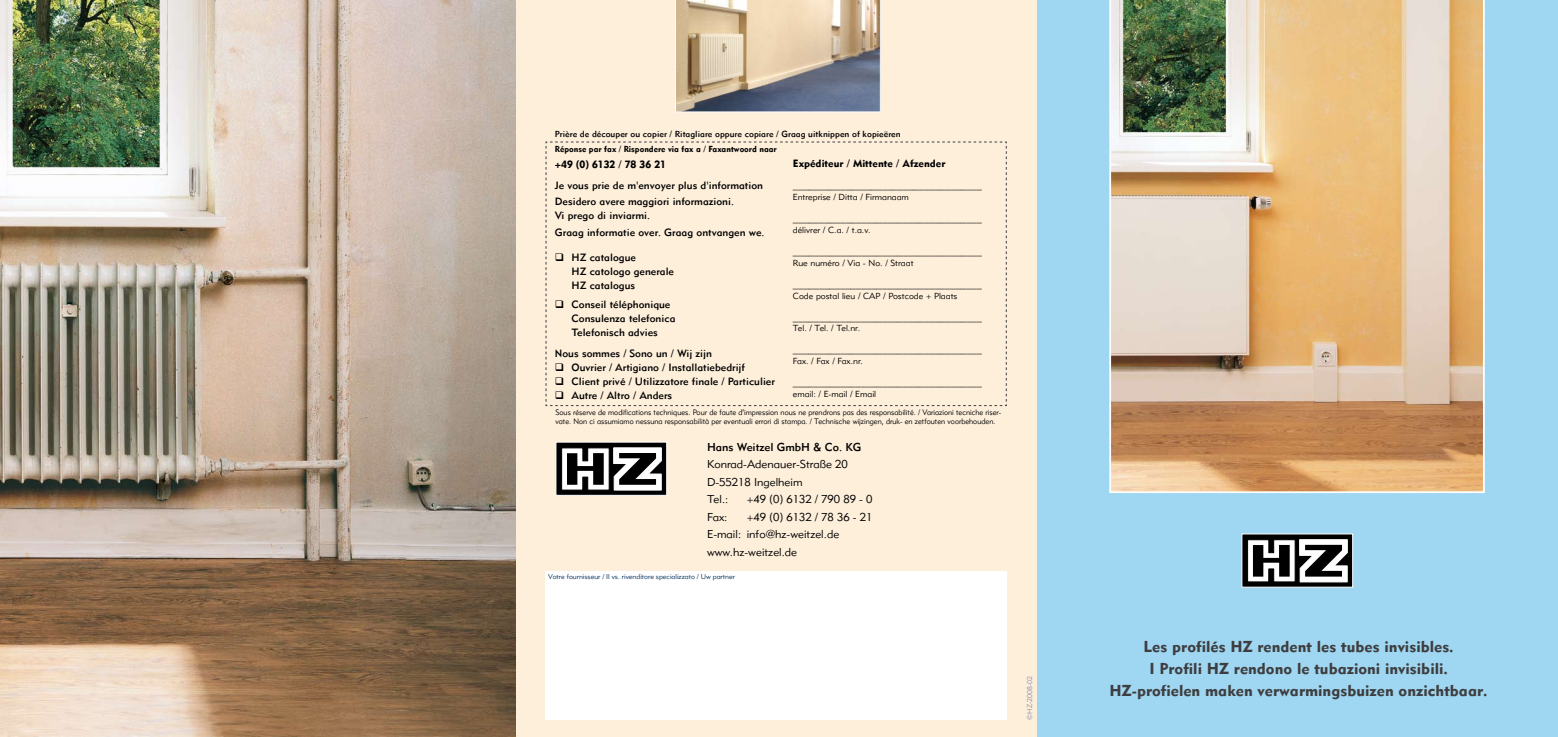
<style>
.page{position:relative;width:1558px;height:737px;background:#fff}
.page>*{position:absolute;margin:0;border:0;box-sizing:border-box;transform-origin:0 0}
.t1{font:15.75px/21.9px "Metro Black Two";color:#3e3e40;text-align:center}
.t2{font:11.38px/17.5px "Metro Lite Two";color:#000}
.t3{font:11.38px "Metro Medium Two";color:#000}
.t4{font:10.5px/14px "Metro Medium Two";color:#000}
.t5{font:10.5px "Metro Black Two";color:#000}
.t6{font:8.75px "Metro Lite Two";color:#000}
.t7{font:8.75px "Metro Medium Two";color:#000}
.t8{font:8.75px "Metro Black Two";color:#000;scale:.95 1}
.t9{font:7.88px/9.5px "Metro Lite Two";color:#000;scale:.93 1}
.t10{font:7px "Metro Lite Two";color:#00305d}
.t11{font:7px "Metro Lite Two";color:#8892ad}
</style>
<div class="page">
<img style="left:0;top:0;width:516px;height:737px">
<div style="left:516px;top:0;width:521px;height:737px;background:#feefdb"></div>
<div style="left:1037px;top:0;width:521px;height:737px;background:#9fd6f1"></div>
<img style="left:1109px;top:0;width:375px;height:493px">
<svg style="left:675px;top:0;width:206px;height:112px;background:#b6aa9a"></svg>
<div style="left:1242px;top:534px;width:110px;height:53px;background:#000"></div>
<div style="left:1241px;top:533px;width:112px;height:54px;border:1px solid #fff"></div>
<svg style="left:1247px;top:539px;width:100px;height:43px"></svg>
<div style="left:556px;top:442px;width:111px;height:53px;background:#000"></div>
<div style="left:555px;top:441px;width:112px;height:55px;border:1px solid #fff"></div>
<svg style="left:561px;top:447px;width:101px;height:43px"></svg>
<div style="left:546px;top:570px;width:461px;height:149px;background:#fff"></div>
<svg style="left:546px;top:142px;width:461px;height:264px"></svg>
<p class="t7" style="left:555px;top:128px;width:347px">Prière de découper ou copier / Ritagliare oppure copiare / Graag uitknippen of kopieëren</p>
<p class="t8" style="left:555px;top:143px;width:235px">Réponse par fax / Rispondere via fax a / Faxantwoord naar</p>
<p class="t5" style="left:555px;top:157px;width:113px">+49 (0) 6132 / 78 36 21</p>
<p class="t4" style="left:555px;top:177px;width:210px;line-height:16.4px">Je vous prie de m'envoyer plus d'information<br>Desidero avere maggiori informazioni.</p>
<p class="t4" style="left:555px;top:207px;width:211px;line-height:16.4px">Vi prego di inviarmi.<br>Graag informatie over. Graag ontvangen we.</p>
<p class="t4" style="left:571px;top:250px;width:104px;text-indent:-17px">❑ HZ catalogue<br>HZ catologo generale<br>HZ catalogus</p>
<p class="t4" style="left:571px;top:298px;width:105px;text-indent:-17px">❑ Conseil téléphonique<br>Consulenza telefonica<br>Telefonisch advies</p>
<p class="t4" style="left:555px;top:346px;width:158px">Nous sommes / Sono un / Wij zijn</p>
<p class="t4" style="left:555px;top:360px;width:192px">❑ Ouvrier / Artigiano / Installatiebedrijf</p>
<p class="t4" style="left:555px;top:374px;width:221px">❑ Client privé / Utilizzatore finale / Particulier</p>
<p class="t4" style="left:555px;top:388px;width:119px">❑ Autre / Altro / Anders</p>
<p class="t5" style="left:793px;top:157px;width:154px">Expéditeur / Mittente / Afzender</p>
<p class="t4" style="left:793px;top:178px;width:190px">____________________________________</p>
<p class="t6" style="left:793px;top:192px;width:117px">Entreprise / Ditta / Firmanaam</p>
<p class="t4" style="left:793px;top:211px;width:191px">____________________________________</p>
<p class="t6" style="left:793px;top:225px;width:79px">délivrer / C.a. / t.a.v.</p>
<p class="t4" style="left:793px;top:244px;width:190px">____________________________________</p>
<p class="t6" style="left:793px;top:257px;width:122px">Rue numéro / Via - No. / Straat</p>
<p class="t4" style="left:793px;top:277px;width:190px">____________________________________</p>
<p class="t6" style="left:793px;top:290px;width:166px">Code postal lieu / CAP / Postcode + Plaats</p>
<p class="t4" style="left:793px;top:310px;width:190px">____________________________________</p>
<p class="t6" style="left:793px;top:323px;width:69px">Tel. / Tel. / Tel.nr.</p>
<p class="t4" style="left:793px;top:342px;width:190px">____________________________________</p>
<p class="t6" style="left:793px;top:356px;width:72px">Fax. / Fax / Fax.nr.</p>
<p class="t4" style="left:793px;top:375px;width:190px">____________________________________</p>
<p class="t6" style="left:793px;top:389px;width:85px">email: / E-mail / Email</p>
<p class="t9" style="left:555px;top:407px;width:481px">Sous réserve de modifications techniques. Pour de faute d'impression nous ne prendrons pas des responsabilité. / Variazioni tecniche riser&shy;vate. Non ci assumiamo nessuna responsabilità per eventuali errori di stampa. / Technische wijzingen, druk- en zetfouten voorbehouden.</p>
<p class="t3" style="left:707px;top:440px;width:156px">Hans Weitzel GmbH &amp; Co. KG</p>
<p class="t2" style="left:707px;top:455px;width:142px">Konrad-Adenauer-Straße 20<br>D-55218 Ingelheim<br>Tel.:</p>
<p class="t2" style="left:747px;top:490px;width:127px">+49 (0) 6132 / 790 89 - 0</p>
<p class="t2" style="left:707px;top:508px;width:167px;text-indent:40px">+49 (0) 6132 / 78 36 - 21<br>E-mail: info@hz-weitzel.de www.hz-weitzel.de</p>
<p class="t10" style="left:548px;top:572px;width:188px">Votre fournisseur / Il vs. rivenditore specializzato / Uw partner</p>
<p class="t2" style="left:707px;top:508px;width:22px">Fax:</p>
<p class="t11" style="left:1025px;top:719px;width:45px;rotate:-90deg">©HZ-2008-02</p>
<h1 class="t1" style="left:1109px;top:635px;width:379px">Les profilés HZ rendent les tubes invisibles.<br>I Profili HZ rendono le tubazioni invisibili.<br>HZ-profielen maken verwarmingsbuizen onzichtbaar.</h1>
</div>
